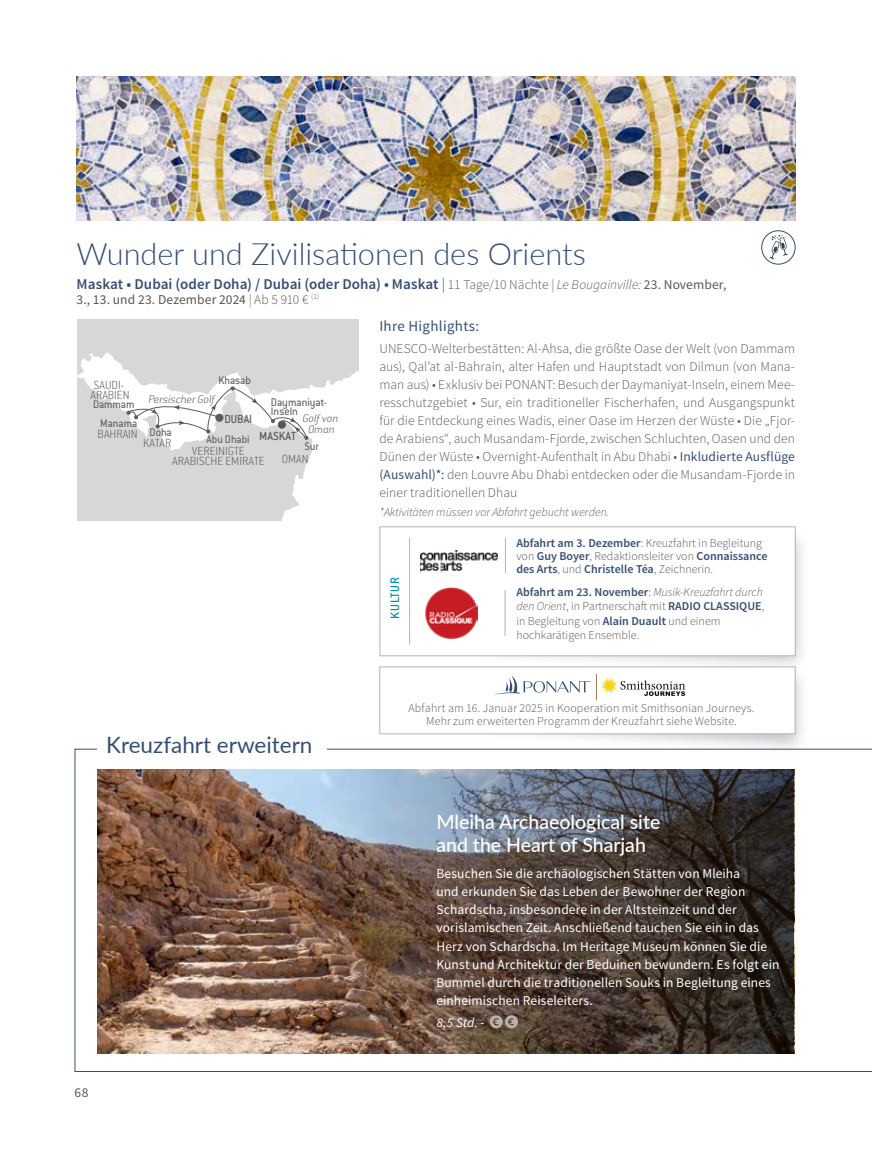
<style>
.page{position:relative;width:872px;height:1149px;background:#fff}
.page>*{position:absolute;margin:0;border:0;box-sizing:border-box;transform-origin:0 0}
.t1{font:300 30.75px "Lato";color:#354f74}
.t2{font:22.5px "Lato";color:#354f74}
.t3{font:500 19.5px/23.4px "Lato";color:#fff}
.t4{font:600 15px "Source Sans Pro";letter-spacing:.005em;color:#354f74}
.t5{font:15px "Source Sans Pro";letter-spacing:.02em;color:#354f74}
.t6{font:300 13.5px/18px "Source Sans Pro";letter-spacing:.005em;color:#575756;text-align:justify}
.t7{font:13.5px/18px "Source Sans Pro";letter-spacing:.005em;color:#fff}
.t8{font:13.5px "Source Sans Pro";letter-spacing:.01em;color:#575756}
.t9{font:italic 13.5px "Source Sans Pro";color:#fff}
.t10{font:500 13.5px "Conduit ITC Std";letter-spacing:.06em;color:#0090b4}
.t11{font:200 12.9px/9.8px "Conduit ITC Std";color:#5d5b5c;scale:.96 1}
.t12{font:200 12.9px/10.5px "Conduit ITC Std";color:#5d5b5c;text-align:center}
.t13{font:500 12.9px "Conduit ITC Std";color:#5d5b5c}
.t14{font:500 12.9px "Conduit ITC Std";color:#5d5b5c;scale:.96 1}
.t15{font:12.15px/18.6px "Conduit ITC Std";color:#5d5b5c;text-align:center;scale:.96 1}
.t16{font:italic 200 12.15px/11.4px "Conduit ITC Std";color:#5c5a5c;text-align:center}
.t17{font:12.15px/9.8px "Conduit ITC Std";color:#5d5b5c}
.t18{font:300 12px/12.8px "Source Sans Pro";color:#575756}
.t19{font:italic 300 12px "Source Sans Pro";color:#575756}
.s1{font-weight:300}
.s2{font-weight:300;font-size:13.5px;color:#575756}
.s3{font-weight:300;font-style:italic;font-size:13.5px;color:#575756}
.s4{font-weight:400;font-size:13.5px;color:#575756}
.s5{font-weight:300;font-style:italic}
.s6{font-weight:400;color:#354f74}
.s7{font-weight:600;color:#354f74}
.s8{font-style:italic}
</style>
<div class="page">
<svg style="left:77px;top:320px;width:281px;height:200px;fill:#d9d7d5"></svg>
<svg style="left:126px;top:386px;width:182px;height:54px"></svg>
<div style="left:475px;top:525px;width:334px;height:149px;background:#000;opacity:.35"></div>
<div style="left:380px;top:526px;width:415px;height:129px;background:#fff;border:1px solid #b9b3af"></div>
<hr style="left:505px;top:537px;width:1px;height:35px;background:#b9b3af">
<hr style="left:505px;top:589px;width:1px;height:46px;background:#b9b3af">
<hr style="left:409px;top:537px;width:1px;height:107px;background:#b9b3af">
<img style="left:426px;top:587px;width:51px;height:51px">
<img style="left:421px;top:550px;width:77px;height:22px">
<svg style="left:75px;top:748px;width:797px;height:323px"></svg>
<div style="left:98px;top:735px;width:229px;height:23px;background:#fff"></div>
<div style="left:761px;top:230px;width:34px;height:34px;border:1px solid #354f74;border-radius:50%"></div>
<svg style="left:769px;top:235px;width:19px;height:24px"></svg>
<div style="left:475px;top:663px;width:334px;height:93px;background:#000;opacity:.35"></div>
<div style="left:379px;top:666px;width:416px;height:67px;background:#fff;border:1px solid #b9b3af"></div>
<svg style="left:489px;top:668px;width:306px;height:66px"></svg>
<img style="left:77px;top:77px;width:718px;height:143px">
<img style="left:98px;top:769px;width:696px;height:283px">
<svg style="left:490px;top:1014px;width:28px;height:13px"></svg>
<h1 class="t1" style="left:77px;top:232px;width:510px">Wunder und Zivilisationen des Orients</h1>
<p class="t4" style="left:77px;top:274px;width:651px">Maskat • Dubai (oder Doha) / Dubai (oder Doha) • Maskat <span class="s1">|</span> <span class="s2">11 Tage/10 Nächte</span> <span class="s3">| Le Bougainville:</span> <span class="s4">23. November,</span></p>
<p class="t8" style="left:77px;top:290px;width:244px">3., 13. und 23. Dezember 2024 <span class="s5">|</span> <span class="s1">Ab 5 910 €</span> <sup>(1)</sup></p>
<p class="t5" style="left:379px;top:316px;width:101px">Ihre Highlights:</p>
<p class="t6" style="left:379px;top:340px;width:417px">UNESCO-Welterbestätten: Al-Ahsa, die größte Oase der Welt (von Dammam aus), Qal’at al-Bahrain, alter Hafen und Hauptstadt von Dilmun (von Mana&shy;man aus) • Exklusiv bei PONANT: Besuch der Daymaniyat-Inseln, einem Mee&shy;resschutzgebiet • Sur, ein traditioneller Fischerhafen, und Ausgangspunkt für die Entdeckung eines Wadis, einer Oase im Herzen der Wüste • Die „Fjor&shy;de Arabiens“, auch Musandam-Fjorde, zwischen Schluchten, Oasen und den Dünen der Wüste • Overnight-Aufenthalt in Abu Dhabi • <span class="s6">Inkludierte Ausflüge (Auswahl)*:</span> den Louvre Abu Dhabi entdecken oder die Musandam-Fjorde in einer traditionellen Dhau</p>
<p class="t19" style="left:379px;top:504px;width:231px">*Aktivitäten müssen vor Abfahrt gebucht werden.</p>
<p class="t15" style="left:218px;top:370px;width:35px">Khasab</p>
<p class="t11" style="left:90px;top:379px;width:42px">SAUDI-<br>ARABIEN</p>
<p class="t11" style="left:98px;top:428px;width:79px">BAHRAIN <sup>Doha</sup></p>
<p class="t16" style="left:148px;top:393px;width:68px">Persischer Golf</p>
<p class="t15" style="left:207px;top:429px;width:46px">Abu Dhabi</p>
<p class="t17" style="left:271px;top:396px;width:58px">Daymaniyat-<br>Inseln</p>
<p class="t15" style="left:93px;top:394px;width:47px">Dammam<br>Manama</p>
<p class="t16" style="left:302px;top:412px;width:37px">Golf von<br>Oman</p>
<p class="t15" style="left:304px;top:436px;width:16px">Sur</p>
<p class="t14" style="left:224px;top:410px;width:30px">DUBAI</p>
<p class="t13" style="left:259px;top:428px;width:38px">MASKAT</p>
<p class="t11" style="left:282px;top:453px;width:29px">OMAN</p>
<p class="t11" style="left:143px;top:437px;width:31px">KATAR</p>
<p class="t12" style="left:172px;top:445px;width:94px">VEREINIGTE<br>ARABISCHE EMIRATE</p>
<h2 class="t2" style="left:106px;top:728px;width:208px">Kreuzfahrt erweitern</h2>
<p class="t8" style="left:75px;top:1083px;width:16px">68</p>
<p class="t10" style="left:386px;top:618px;width:43px;rotate:-90deg">KULTUR</p>
<p class="t18" style="left:516px;top:537px;width:253px"><span class="s7">Abfahrt am 3. Dezember</span>: Kreuzfahrt in Begleitung von <span class="s7">Guy Boyer</span>, Redaktionsleiter von <span class="s7">Connaissance des Arts</span>, und <span class="s7">Christelle Téa</span>, Zeichnerin.</p>
<p class="t18" style="left:516px;top:584px;width:249px;line-height:14.4px"><span class="s7">Abfahrt am 23. November</span>: <span class="s8">Musik-Kreuzfahrt durch den Orient</span>, in Partnerschaft mit <span class="s7">RADIO CLASSIQUE</span>, in Begleitung von <span class="s7">Alain Duault</span> und einem hochkarätigen Ensemble.</p>
<p class="t18" style="left:408px;top:701px;width:348px;text-align:center">Abfahrt am 16. Januar 2025 in Kooperation mit Smithsonian Journeys.<br>Mehr zum erweiterten Programm der Kreuzfahrt siehe Website.</p>
<h3 class="t3" style="left:436px;top:808px;width:225px">Mleiha Archaeological site and the Heart of Sharjah</h3>
<p class="t7" style="left:436px;top:864px;width:344px">Besuchen Sie die archäologischen Stätten von Mleiha<br>und erkunden Sie das Leben der Bewohner der Region Schardscha, insbesondere in der Altsteinzeit und der vorislamischen Zeit. Anschließend tauchen Sie ein in das Herz von Schardscha. Im Heritage Museum können Sie die Kunst und Architektur der Beduinen bewundern. Es folgt ein Bummel durch die traditionellen Souks in Begleitung eines einheimischen Reiseleiters.</p>
<p class="t9" style="left:436px;top:1013px;width:49px">8,5 Std. -</p>
</div>
